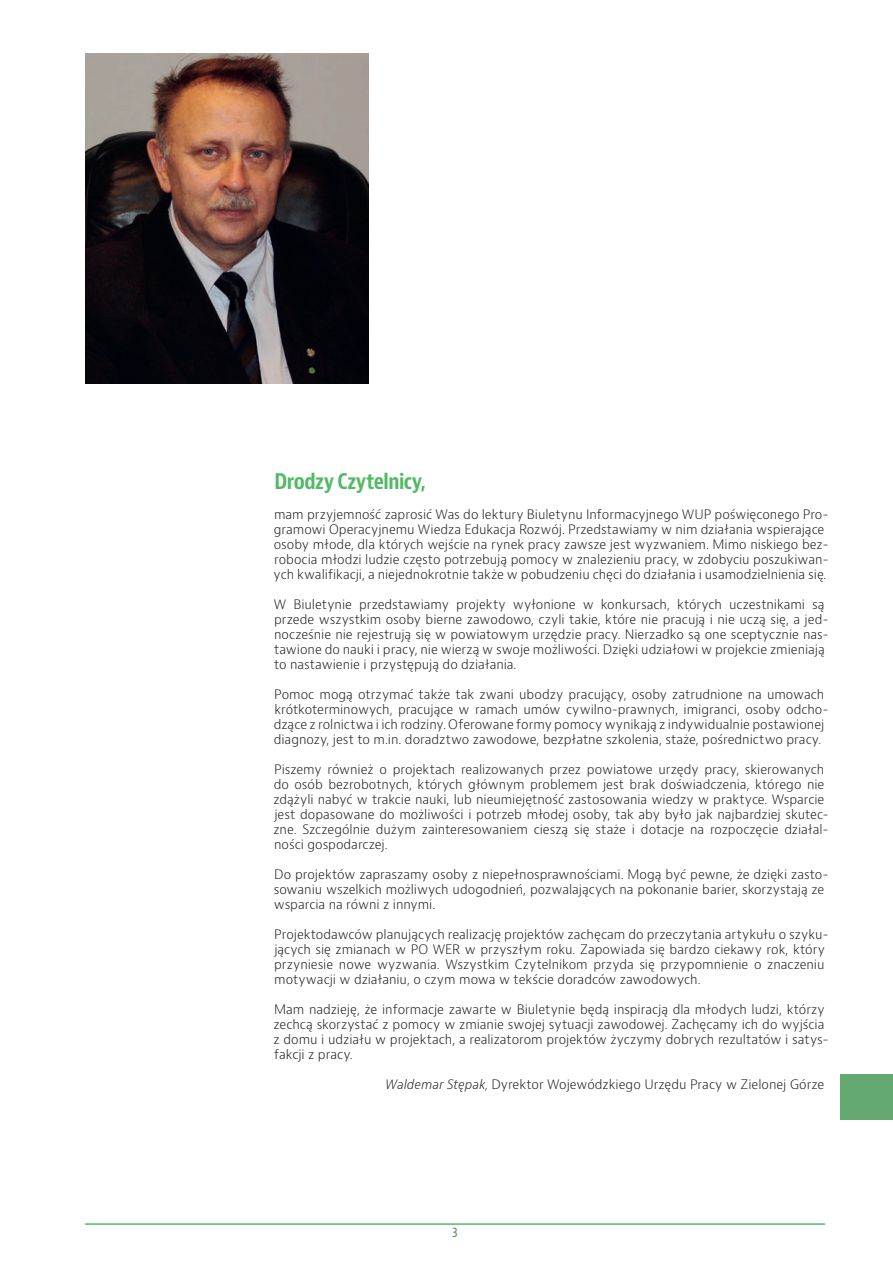
<style>
.page{position:relative;width:893px;height:1263px;background:#fff}
.page>*{position:absolute;margin:0;border:0;box-sizing:border-box;transform-origin:0 0}
.t1{font:700 condensed 21px "Bernina Sans";letter-spacing:-.02em;color:#53b965}
.t2{font:condensed 13.5px "Bernina Sans";color:#3c944d}
.akapit{font:300 12.75px/15px "Bernino Sans";letter-spacing:-.005em;color:#231f20}
.s1{font-style:italic}
</style>
<div class="page">
<hr style="left:85px;top:1223px;width:740px;height:2px;background:#53b965">
<img style="left:85px;top:54px;width:283px;height:330px">
<div style="left:840px;top:1074px;width:53px;height:45px;background:#63a970"></div>
<h2 class="t1" style="left:274px;top:468px;width:153px">Drodzy Czytelnicy,</h2>
<p class="akapit" style="left:274px;top:507px;width:556px">mam przyjemność zaprosić Was do lektury Biuletynu Informacyjnego WUP poświęconego Pro&shy;gramowi Operacyjnemu Wiedza Edukacja Rozwój. Przedstawiamy w nim działania wspierające osoby młode, dla których wejście na rynek pracy zawsze jest wyzwaniem. Mimo niskiego bez&shy;robocia młodzi ludzie często potrzebują pomocy w znalezieniu pracy, w zdobyciu poszukiwan&shy;ych kwalifikacji, a niejednokrotnie także w pobudzeniu chęci do działania i usamodzielnienia się.</p>
<p class="akapit" style="left:274px;top:597px;width:556px">W Biuletynie przedstawiamy projekty wyłonione w konkursach, których uczestnikami są przede wszystkim osoby bierne zawodowo, czyli takie, które nie pracują i nie uczą się, a jed&shy;nocześnie nie rejestrują się w powiatowym urzędzie pracy. Nierzadko są one sceptycznie nas&shy;tawione do nauki i pracy, nie wierzą w swoje możliwości. Dzięki udziałowi w projekcie zmieniają to nastawienie i przystępują do działania.</p>
<p class="akapit" style="left:274px;top:687px;width:556px">Pomoc mogą otrzymać także tak zwani ubodzy pracujący, osoby zatrudnione na umowach krótkoterminowych, pracujące w ramach umów cywilno-prawnych, imigranci, osoby odcho&shy;dzące z rolnictwa i ich rodziny. Oferowane formy pomocy wynikają z indywidualnie postawionej diagnozy, jest to m.in. doradztwo zawodowe, bezpłatne szkolenia, staże, pośrednictwo pracy.</p>
<p class="akapit" style="left:273px;top:762px;width:556px">Piszemy również o projektach realizowanych przez powiatowe urzędy pracy, skierowanych do osób bezrobotnych, których głównym problemem jest brak doświadczenia, którego nie zdążyli nabyć w trakcie nauki, lub nieumiejętność zastosowania wiedzy w praktyce. Wsparcie jest dopasowane do możliwości i potrzeb młodej osoby, tak aby było jak najbardziej skutec&shy;zne. Szczególnie dużym zainteresowaniem cieszą się staże i dotacje na rozpoczęcie działal&shy;ności gospodarczej.</p>
<p class="akapit" style="left:274px;top:867px;width:556px">Do projektów zapraszamy osoby z niepełnosprawnościami. Mogą być pewne, że dzięki zasto&shy;sowaniu wszelkich możliwych udogodnień, pozwalających na pokonanie barier, skorzystają ze wsparcia na równi z innymi.</p>
<p class="akapit" style="left:274px;top:927px;width:556px">Projektodawców planujących realizację projektów zachęcam do przeczytania artykułu o szyku&shy;jących się zmianach w PO WER w przyszłym roku. Zapowiada się bardzo ciekawy rok, który przyniesie nowe wyzwania. Wszystkim Czytelnikom przyda się przypomnienie o znaczeniu motywacji w działaniu, o czym mowa w tekście doradców zawodowych.</p>
<p class="akapit" style="left:273px;top:1002px;width:556px">Mam nadzieję, że informacje zawarte w Biuletynie będą inspiracją dla młodych ludzi, którzy zechcą skorzystać z pomocy w zmianie swojej sytuacji zawodowej. Zachęcamy ich do wyjścia z domu i udziału w projektach, a realizatorom projektów życzymy dobrych rezultatów i satys&shy;fakcji z pracy.</p>
<p class="akapit" style="left:385px;top:1077px;width:441px"><span class="s1">Waldemar Stępak,</span> Dyrektor Wojewódzkiego Urzędu Pracy w Zielonej Górze</p>
<p class="t2" style="left:452px;top:1224px;width:7px">3</p>
</div>
